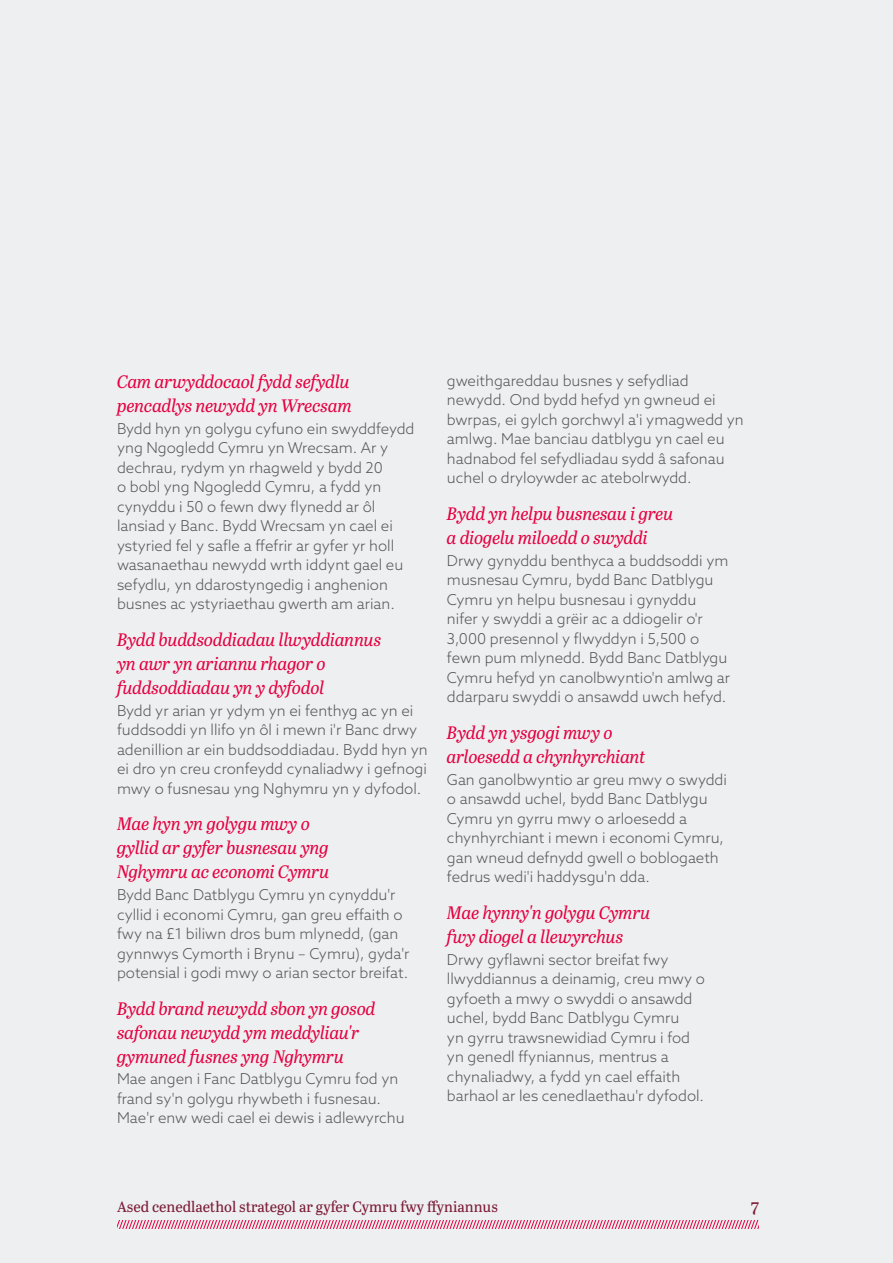
<style>
.page{position:relative;width:893px;height:1263px;background:#eeeff1}
.page>*{position:absolute;margin:0;border:0;box-sizing:border-box;transform-origin:0 0}
.t1{font:italic 18px/24px "Abril Titling";letter-spacing:-.005em;color:#e40040}
.t2{font:18px "Abril Titling";color:#7b1b36}
.t3{font:300 15px/19.5px "Azo Sans";color:#575756}
.t4{font:15px "Abril Titling";color:#7b1b36}
</style>
<div class="page">
<svg style="left:117px;top:1220px;width:642px;height:9px"></svg>
<p class="t1" style="left:117px;top:369px;width:236px">Cam arwyddocaol fydd sefydlu pencadlys newydd yn Wrecsam</p>
<p class="t3" style="left:117px;top:418px;width:299px">Bydd hyn yn golygu cyfuno ein swyddfeydd yng Ngogledd Cymru yn Wrecsam. Ar y dechrau, rydym yn rhagweld y bydd 20<br>o bobl yng Ngogledd Cymru, a fydd yn cynyddu i 50 o fewn dwy flynedd ar ôl lansiad y Banc. Bydd Wrecsam yn cael ei ystyried fel y safle a ffefrir ar gyfer yr holl wasanaethau newydd wrth iddynt gael eu sefydlu, yn ddarostyngedig i anghenion busnes ac ystyriaethau gwerth am arian.</p>
<p class="t1" style="left:117px;top:627px;width:266px">Bydd buddsoddiadau llwyddiannus yn awr yn ariannu rhagor o fuddsoddiadau yn y dyfodol</p>
<p class="t3" style="left:117px;top:700px;width:312px">Bydd yr arian yr ydym yn ei fenthyg ac yn ei fuddsoddi yn llifo yn ôl i mewn i'r Banc drwy adenillion ar ein buddsoddiadau. Bydd hyn yn ei dro yn creu cronfeydd cynaliadwy i gefnogi mwy o fusnesau yng Nghymru yn y dyfodol.</p>
<p class="t1" style="left:117px;top:811px;width:214px">Mae hyn yn golygu mwy o gyllid ar gyfer busnesau yng<br>Nghymru ac economi Cymru</p>
<p class="t3" style="left:117px;top:885px;width:294px">Bydd Banc Datblygu Cymru yn cynyddu'r cyllid i economi Cymru, gan greu effaith o fwy na £1 biliwn dros bum mlynedd, (gan gynnwys Cymorth i Brynu – Cymru), gyda'r potensial i godi mwy o arian sector breifat.</p>
<p class="t1" style="left:117px;top:995px;width:260px">Bydd brand newydd sbon yn gosod safonau newydd ym meddyliau'r gymuned fusnes yng Nghymru</p>
<p class="t3" style="left:117px;top:1069px;width:289px">Mae angen i Fanc Datblygu Cymru fod yn frand sy'n golygu rhywbeth i fusnesau.<br>Mae'r enw wedi cael ei dewis i adlewyrchu</p>
<p class="t3" style="left:447px;top:371px;width:298px">gweithgareddau busnes y sefydliad newydd. Ond bydd hefyd yn gwneud ei bwrpas, ei gylch gorchwyl a'i ymagwedd yn amlwg. Mae banciau datblygu yn cael eu hadnabod fel sefydliadau sydd â safonau uchel o dryloywder ac atebolrwydd.</p>
<p class="t1" style="left:447px;top:501px;width:228px">Bydd yn helpu busnesau i greu a diogelu miloedd o swyddi</p>
<p class="t3" style="left:447px;top:551px;width:285px">Drwy gynyddu benthyca a buddsoddi ym musnesau Cymru, bydd Banc Datblygu Cymru yn helpu busnesau i gynyddu nifer y swyddi a grëir ac a ddiogelir o'r 3,000 presennol y flwyddyn i 5,500 o fewn pum mlynedd. Bydd Banc Datblygu Cymru hefyd yn canolbwyntio'n amlwg ar ddarparu swyddi o ansawdd uwch hefyd.</p>
<p class="t1" style="left:447px;top:720px;width:200px">Bydd yn ysgogi mwy o arloesedd a chynhyrchiant</p>
<p class="t3" style="left:447px;top:769px;width:281px">Gan ganolbwyntio ar greu mwy o swyddi o ansawdd uchel, bydd Banc Datblygu Cymru yn gyrru mwy o arloesedd a chynhyrchiant i mewn i economi Cymru, gan wneud defnydd gwell o boblogaeth fedrus wedi'i haddysgu'n dda.</p>
<p class="t1" style="left:447px;top:900px;width:205px">Mae hynny'n golygu Cymru fwy diogel a llewyrchus</p>
<p class="t3" style="left:447px;top:949px;width:259px">Drwy gyflawni sector breifat fwy llwyddiannus a deinamig, creu mwy o gyfoeth a mwy o swyddi o ansawdd uchel, bydd Banc Datblygu Cymru<br>yn gyrru trawsnewidiad Cymru i fod yn genedl ffyniannus, mentrus a chynaliadwy, a fydd yn cael effaith barhaol ar les cenedlaethau'r dyfodol.</p>
<p class="t4" style="left:117px;top:1196px;width:382px">Ased cenedlaethol strategol ar gyfer Cymru fwy ffyniannus</p>
<p class="t2" style="left:751px;top:1192px;width:10px">7</p>
</div>
